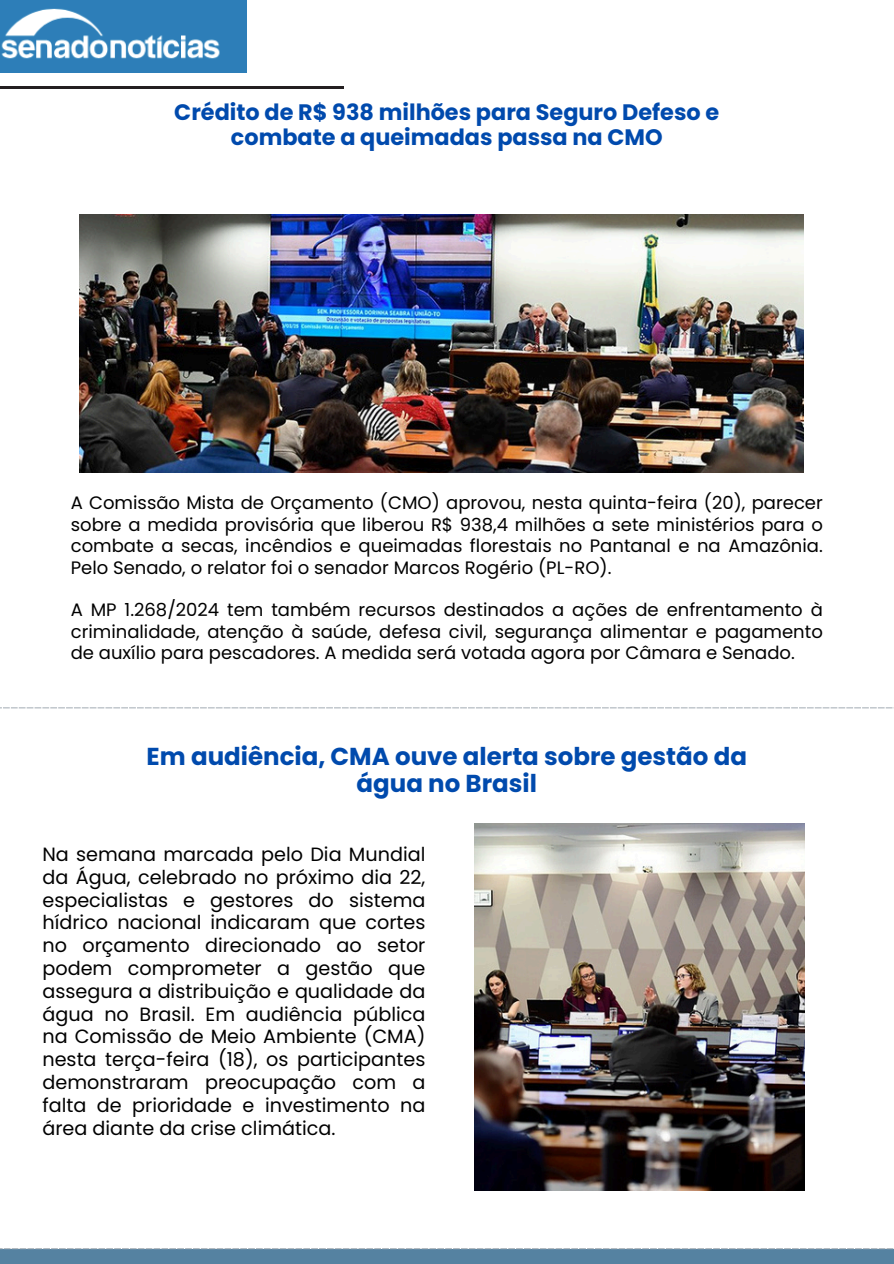
<style>
.page{position:relative;width:894px;height:1264px;background:#fff}
.page>*{position:absolute;margin:0;border:0;box-sizing:border-box;transform-origin:0 0}
.t1{font:700 24.45px/27px "Poppins";color:#004aad;text-align:center}
.t2{font:700 22.35px/24.6px "Poppins";color:#004aad;text-align:center}
.t3{font:19.2px/22.8px "Poppins";color:#000;text-align:justify}
.t4{font:18px/21.3px "Poppins";color:#000;text-align:justify}
</style>
<div class="page">
<div style="left:0;top:1249px;width:893px;height:14px;background:#5582a1"></div>
<svg style="left:0;top:1248px;width:893px;height:1px"></svg>
<svg style="left:0;top:707px;width:893px;height:1px"></svg>
<hr style="left:0;top:86px;width:344px;height:2px;background:#231f20">
<img style="left:0;top:0;width:246px;height:72px">
<img style="left:80px;top:214px;width:723px;height:258px">
<img style="left:474px;top:823px;width:330px;height:367px">
<p class="t2" style="left:174px;top:100px;width:546px">Crédito de R$ 938 milhões para Seguro Defeso e combate a queimadas passa na CMO</p>
<p class="t4" style="left:71px;top:492px;width:753px">A Comissão Mista de Orçamento (CMO) aprovou, nesta quinta-feira (20), parecer sobre a medida provisória que liberou R$ 938,4 milhões a sete ministérios para o combate a secas, incêndios e queimadas florestais no Pantanal e na Amazônia.<br>Pelo Senado, o relator foi o senador Marcos Rogério (PL-RO).</p>
<p class="t4" style="left:71px;top:599px;width:753px">A MP 1.268/2024 tem também recursos destinados a ações de enfrentamento à criminalidade, atenção à saúde, defesa civil, segurança alimentar e pagamento de auxílio para pescadores. A medida será votada agora por Câmara e Senado.</p>
<p class="t1" style="left:146px;top:743px;width:601px">Em audiência, CMA ouve alerta sobre gestão da água no Brasil</p>
<h1 class="t3" style="left:42px;top:842px;width:384px">Na semana marcada pelo Dia Mundial da Água, celebrado no próximo dia 22, especialistas e gestores do sistema hídrico nacional indicaram que cortes no orçamento direcionado ao setor podem comprometer a gestão que assegura a distribuição e qualidade da água no Brasil. Em audiência pública na Comissão de Meio Ambiente (CMA) nesta terça-feira (18), os participantes demonstraram preocupação com a falta de prioridade e investimento na área diante da crise climática.</h1>
</div>
